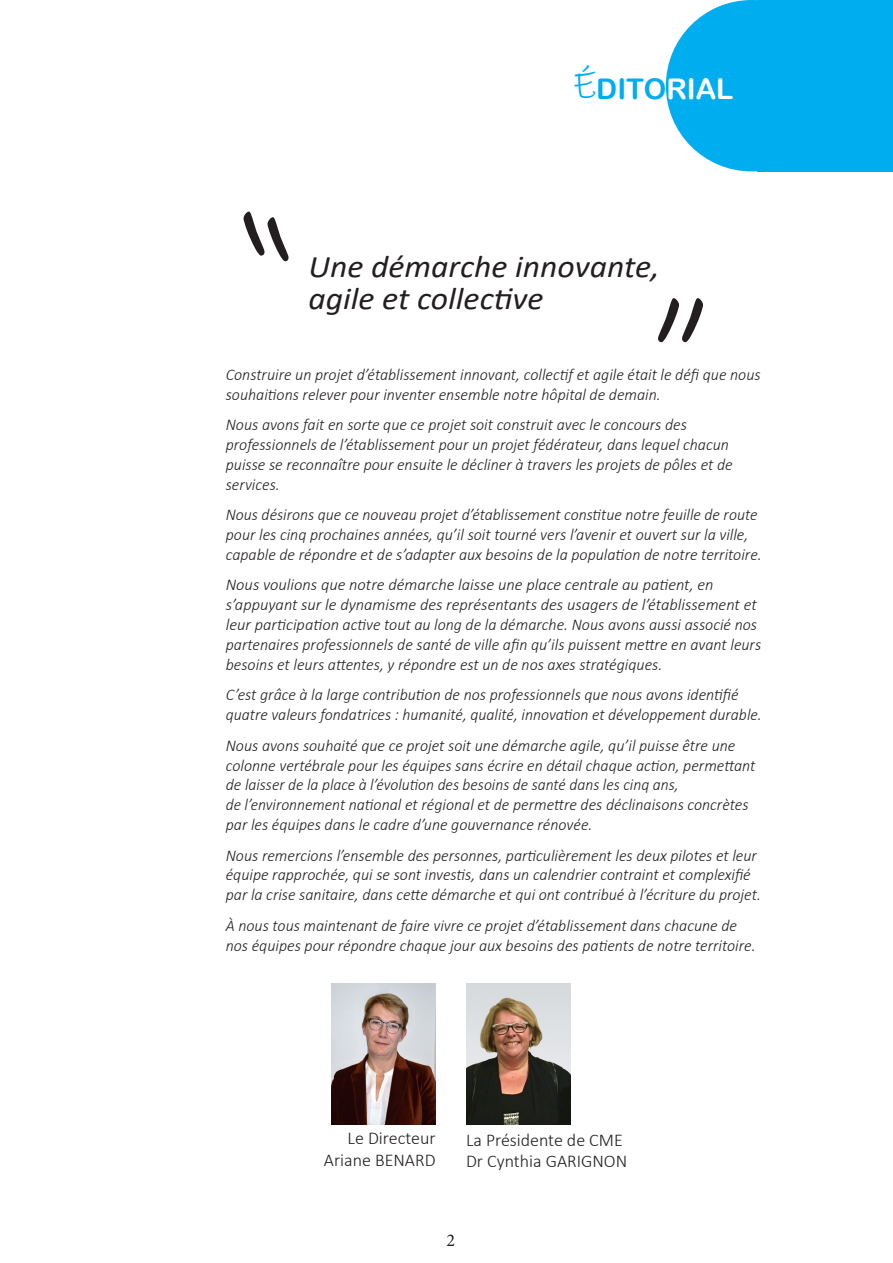
<style>
.page{position:relative;width:893px;height:1263px;background:#fff}
.page>*{position:absolute;margin:0;border:0;box-sizing:border-box;transform-origin:0 0}
.t1{font:187.5px "Ink Free";color:#231f20;scale:.8 1}
.t2{font:italic 31.5px/31.5px "Calibri";color:#231f20;scale:1.07 1}
.t3{font:28.5px "Arial Rounded MT Bold";color:#00aeef}
.t4{font:300 18px/21.6px "Calibri";color:#231f20;text-align:right}
.t5{font:18px "Minion Pro";color:#231f20}
.t6{font:italic 300 16.5px/19.8px "Calibri";color:#231f20}
.t7{font:italic 300 16.5px/19.8px "Calibri";color:#231f20;scale:.96 1}
.s1{font-family:"Ink Free";font-size:39px}
.s2{color:#fff}
</style>
<div class="page">
<div style="left:666px;top:0;width:171px;height:171px;background:#00aeef;border-radius:50%"></div>
<div style="left:758px;top:0;width:135px;height:171px;background:#00aeef"></div>
<img style="left:332px;top:983px;width:103px;height:141px">
<img style="left:466px;top:983px;width:104px;height:141px">
<h3 class="t3" style="left:573px;top:72px;width:162px"><span class="s1">É</span>DITO<span class="s2">RIAL</span></h3>
<h2 class="t2" style="left:308px;top:249px;width:330px">Une démarche innovante, agile et collective</h2>
<h1 class="t1" style="left:651px;top:149px;width:75px">„</h1>
<p class="t6" style="left:226px;top:364px;width:536px">Construire un projet d’établissement innovant, collectif et agile était le défi que nous souhaitions relever pour inventer ensemble notre hôpital de demain.</p>
<p class="t6" style="left:226px;top:415px;width:508px">Nous avons fait en sorte que ce projet soit construit avec le concours des professionnels de l’établissement pour un projet fédérateur, dans lequel chacun puisse se reconnaître pour ensuite le décliner à travers les projets de pôles et de services.</p>
<p class="t7" style="left:226px;top:505px;width:560px">Nous désirons que ce nouveau projet d’établissement constitue notre feuille de route pour les cinq prochaines années, qu’il soit tourné vers l’avenir et ouvert sur la ville, capable de répondre et de s’adapter aux besoins de la population de notre territoire.</p>
<p class="t6" style="left:226px;top:575px;width:537px">Nous voulions que notre démarche laisse une place centrale au patient, en s’appuyant sur le dynamisme des représentants des usagers de l’établissement et leur participation active tout au long de la démarche. Nous avons aussi associé nos partenaires professionnels de santé de ville afin qu’ils puissent mettre en avant leurs besoins et leurs attentes, y répondre est un de nos axes stratégiques.</p>
<p class="t6" style="left:226px;top:685px;width:538px">C’est grâce à la large contribution de nos professionnels que nous avons identifié quatre valeurs fondatrices : humanité, qualité, innovation et développement durable.</p>
<p class="t6" style="left:226px;top:735px;width:531px">Nous avons souhaité que ce projet soit une démarche agile, qu’il puisse être une colonne vertébrale pour les équipes sans écrire en détail chaque action, permettant de laisser de la place à l’évolution des besoins de santé dans les cinq ans,<br>de l’environnement national et régional et de permettre des déclinaisons concrètes par les équipes dans le cadre d’une gouvernance rénovée.</p>
<p class="t6" style="left:226px;top:845px;width:537px">Nous remercions l’ensemble des personnes, particulièrement les deux pilotes et leur équipe rapprochée, qui se sont investis, dans un calendrier contraint et complexifié par la crise sanitaire, dans cette démarche et qui ont contribué à l’écriture du projet.</p>
<p class="t6" style="left:226px;top:915px;width:531px">À nous tous maintenant de faire vivre ce projet d’établissement dans chacune de nos équipes pour répondre chaque jour aux besoins des patients de notre territoire.</p>
<p class="t4" style="left:324px;top:1127px;width:113px">Le Directeur<br>Ariane BENARD</p>
<p class="t4" style="left:466px;top:1129px;width:163px;text-align:left">La Présidente de CME<br>Dr Cynthia GARIGNON</p>
<p class="t5" style="left:446px;top:1228px;width:10px">2</p>
</div>
